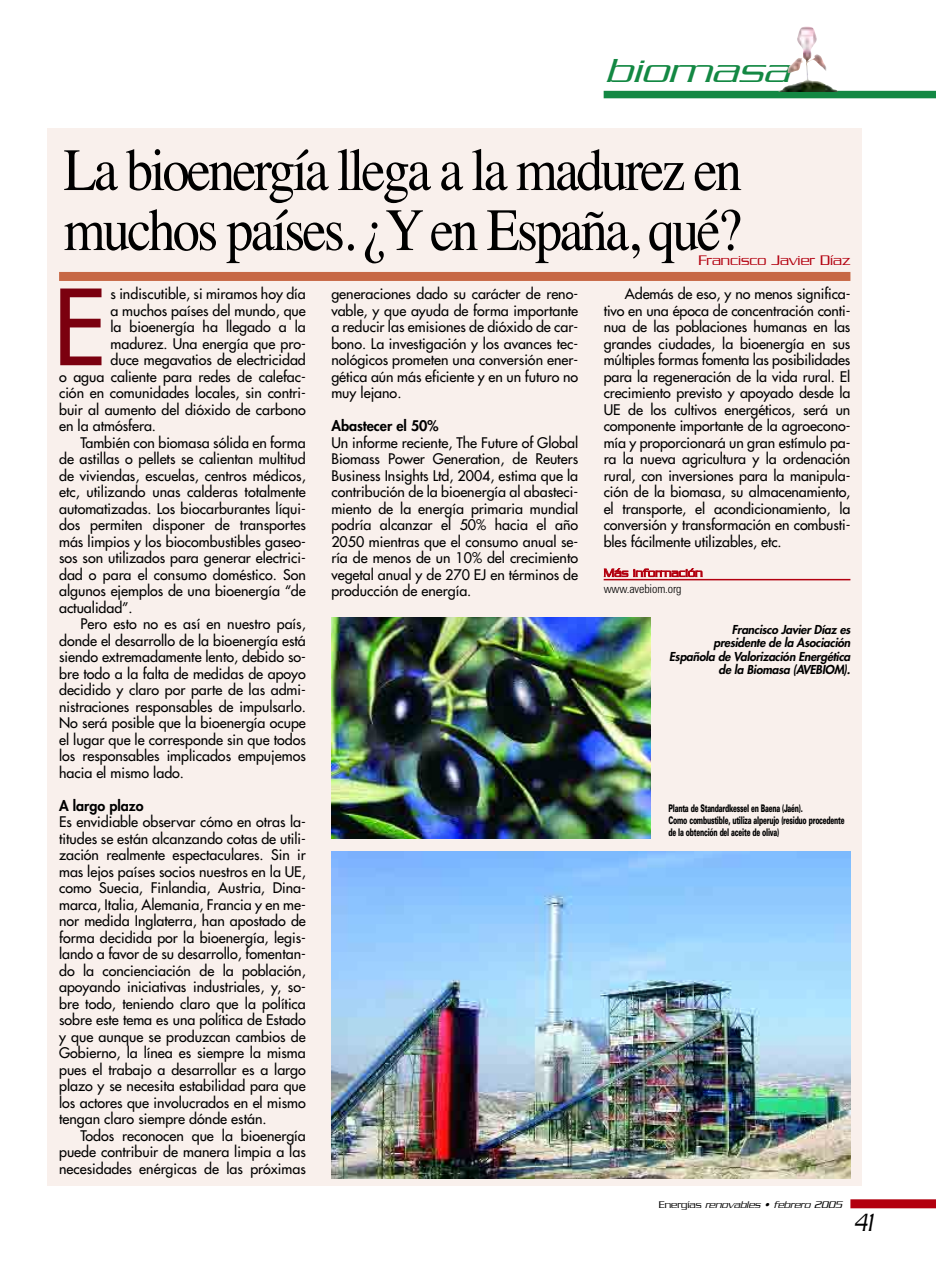
<style>
.page{position:relative;width:936px;height:1263px;background:#fff}
.page>*{position:absolute;margin:0;border:0;box-sizing:border-box;transform-origin:0 0}
.t1{font:101.7px "Futura";color:#7b000f}
.t2{font:60px/60px "Times";letter-spacing:-.05em;color:#000;scale:.9 1}
.t3{font:italic 300 36px "Serpentine";color:#138843;scale:1.25 1}
.t4{font:italic 300 27px "Serpentine";color:#000;scale:.7 1}
.t5{font:300 15px "Serpentine";color:#b3000f}
.t6{font:14.25px/16.5px "Futura";color:#000;text-align:justify}
.t7{font:800 14.25px "Futura";color:#000}
.t8{font:italic 800 12px/13.5px "Futura";letter-spacing:-.015em;color:#000;text-align:right}
.t9{font:300 condensed 12px "Univers";letter-spacing:-.01em;color:#000}
.t10{font:300 12px "Serpentine";letter-spacing:.01em;color:#b3000f}
.t11{font:900 10.5px/12px "Univers";letter-spacing:-.035em;color:#000;scale:.6 1}
.t12{font:italic 300 10.5px "Serpentine";color:#000}
.s1{font-style:normal}
</style>
<div class="page">
<div style="left:48px;top:128px;width:813px;height:1058px;background:#f9f0ec"></div>
<div style="left:850px;top:1199px;width:85px;height:9px;background:#b3000f"></div>
<div style="left:603px;top:91px;width:332px;height:7px;background:#138843"></div>
<img style="left:777px;top:27px;width:60px;height:65px">
<div style="left:59px;top:272px;width:791px;height:9px;background:#c76845"></div>
<hr style="left:603px;top:579px;width:247px;height:1px;background:#b3000f">
<img style="left:331px;top:851px;width:519px;height:327px">
<img style="left:331px;top:617px;width:319px;height:221px">
<h3 class="t3" style="left:605px;top:59px;width:156px">biomasa</h3>
<h2 class="t2" style="left:64px;top:146px;width:755px">La bioenergía llega a la madurez en muchos países. ¿Y en España, qué?</h2>
<h1 class="t1" style="left:53px;top:277px;width:55px">E</h1>
<p class="t6" style="left:110px;top:287px;width:197px">s indiscutible, si miramos hoy día</p>
<p class="t5" style="left:698px;top:256px;width:153px">Francisco Javier Díaz</p>
<p class="t6" style="left:603px;top:287px;width:248px;text-indent:21px">Además de eso, y no menos significa&shy;tivo en una época de concentración conti&shy;nua de las poblaciones humanas en las grandes ciudades, la bioenergía en sus múltiples formas fomenta las posibilidades para la regeneración de la vida rural. El crecimiento previsto y apoyado desde la UE de los cultivos energéticos, será un componente importante de la agroecono&shy;mía y proporcionará un gran estímulo pa&shy;ra la nueva agricultura y la ordenación rural, con inversiones para la manipula&shy;ción de la biomasa, su almacenamiento, el transporte, el acondicionamiento, la conversión y transformación en combusti&shy;bles fácilmente utilizables, etc.</p>
<p class="t10" style="left:603px;top:569px;width:100px">Más información</p>
<p class="t9" style="left:603px;top:584px;width:79px">www.avebiom.org</p>
<p class="t8" style="left:669px;top:623px;width:185px">Francisco Javier Díaz es<br>presidente de la Asociación<br>Española de Valorización Energética de la Biomasa (AVEBIOM).</p>
<p class="t6" style="left:331px;top:287px;width:248px">generaciones dado su carácter de reno&shy;vable, y que ayuda de forma importante a reducir las emisiones de dióxido de car&shy;bono. La investigación y los avances tec&shy;nológicos prometen una conversión ener&shy;gética aún más eficiente y en un futuro no muy lejano.</p>
<p class="t7" style="left:331px;top:419px;width:109px">Abastecer el 50%</p>
<p class="t6" style="left:331px;top:435px;width:248px">Un informe reciente, The Future of Global Biomass Power Generation, de Reuters Business Insights Ltd, 2004, estima que la contribución de la bioenergía al abasteci&shy;miento de la energía primaria mundial podría alcanzar el 50% hacia el año 2050 mientras que el consumo anual se&shy;ría de menos de un 10% del crecimiento vegetal anual y de 270 EJ en términos de producción de energía.</p>
<p class="t6" style="left:110px;top:303px;width:197px">a muchos países del mundo, que</p>
<p class="t6" style="left:110px;top:320px;width:197px">la bioenergía ha llegado a la</p>
<p class="t6" style="left:110px;top:336px;width:197px">madurez. Una energía que pro-</p>
<p class="t6" style="left:110px;top:353px;width:197px">duce megavatios de electricidad</p>
<p class="t6" style="left:59px;top:369px;width:248px">o agua caliente para redes de calefac-</p>
<p class="t6" style="left:59px;top:386px;width:248px">ción en comunidades locales, sin contri-</p>
<p class="t6" style="left:59px;top:402px;width:248px">buir al aumento del dióxido de carbono</p>
<p class="t6" style="left:59px;top:419px;width:98px">en la atmósfera.</p>
<p class="t6" style="left:80px;top:435px;width:227px">También con biomasa sólida en forma</p>
<p class="t6" style="left:59px;top:452px;width:248px">de astillas o pellets se calientan multitud</p>
<p class="t6" style="left:59px;top:468px;width:248px">de viviendas, escuelas, centros médicos,</p>
<p class="t6" style="left:59px;top:485px;width:248px">etc, utilizando unas calderas totalmente</p>
<p class="t6" style="left:59px;top:501px;width:248px">automatizadas. Los biocarburantes líqui-</p>
<p class="t6" style="left:59px;top:518px;width:248px">dos permiten disponer de transportes</p>
<p class="t6" style="left:59px;top:534px;width:248px">más limpios y los biocombustibles gaseo-</p>
<p class="t6" style="left:59px;top:551px;width:248px">sos son utilizados para generar electrici-</p>
<p class="t6" style="left:59px;top:567px;width:248px">dad o para el consumo doméstico. Son</p>
<p class="t6" style="left:59px;top:584px;width:248px">algunos ejemplos de una bioenergía “de</p>
<p class="t6" style="left:59px;top:600px;width:75px">actualidad”.</p>
<p class="t6" style="left:80px;top:617px;width:227px">Pero esto no es así en nuestro país,</p>
<p class="t6" style="left:59px;top:633px;width:248px">donde el desarrollo de la bioenergía está</p>
<p class="t6" style="left:59px;top:650px;width:248px">siendo extremadamente lento, debido so-</p>
<p class="t6" style="left:59px;top:666px;width:248px">bre todo a la falta de medidas de apoyo</p>
<p class="t6" style="left:59px;top:683px;width:248px">decidido y claro por parte de las admi-</p>
<p class="t6" style="left:59px;top:699px;width:248px">nistraciones responsables de impulsarlo.</p>
<p class="t6" style="left:59px;top:716px;width:248px">No será posible que la bioenergía ocupe</p>
<p class="t6" style="left:59px;top:732px;width:248px">el lugar que le corresponde sin que todos</p>
<p class="t6" style="left:59px;top:749px;width:248px">los responsables implicados empujemos</p>
<p class="t6" style="left:59px;top:765px;width:126px">hacia el mismo lado.</p>
<p class="t7" style="left:59px;top:799px;width:86px">A largo plazo</p>
<p class="t6" style="left:59px;top:815px;width:248px">Es envidiable observar cómo en otras la&shy;titudes se están alcanzando cotas de utili&shy;zación realmente espectaculares. Sin ir mas lejos países socios nuestros en la UE, como Suecia, Finlandia, Austria, Dina&shy;marca, Italia, Alemania, Francia y en me&shy;nor medida Inglaterra, han apostado de forma decidida por la bioenergía, legis&shy;lando a favor de su desarrollo, fomentan&shy;do la concienciación de la población, apoyando iniciativas industriales, y, so&shy;bre todo, teniendo claro que la política sobre este tema es una política de Estado y que aunque se produzcan cambios de Gobierno, la línea es siempre la misma pues el trabajo a desarrollar es a largo plazo y se necesita estabilidad para que los actores que involucrados en el mismo tengan claro siempre dónde están.</p>
<p class="t6" style="left:59px;top:1128px;width:248px;text-indent:21px">Todos reconocen que la bioenergía puede contribuir de manera limpia a las necesidades enérgicas de las próximas</p>
<p class="t11" style="left:668px;top:803px;width:295px">Planta de Standardkessel en Baena (Jaén).<br>Como combustible, utiliza alperujo (residuo procedente de la obtención del aceite de oliva)</p>
<p class="t12" style="left:659px;top:1201px;width:186px"><span class="s1">E n e r g í a s</span> renovables • febrero 2005</p>
<h3 class="t4" style="left:854px;top:1214px;width:34px">41</h3>
</div>
